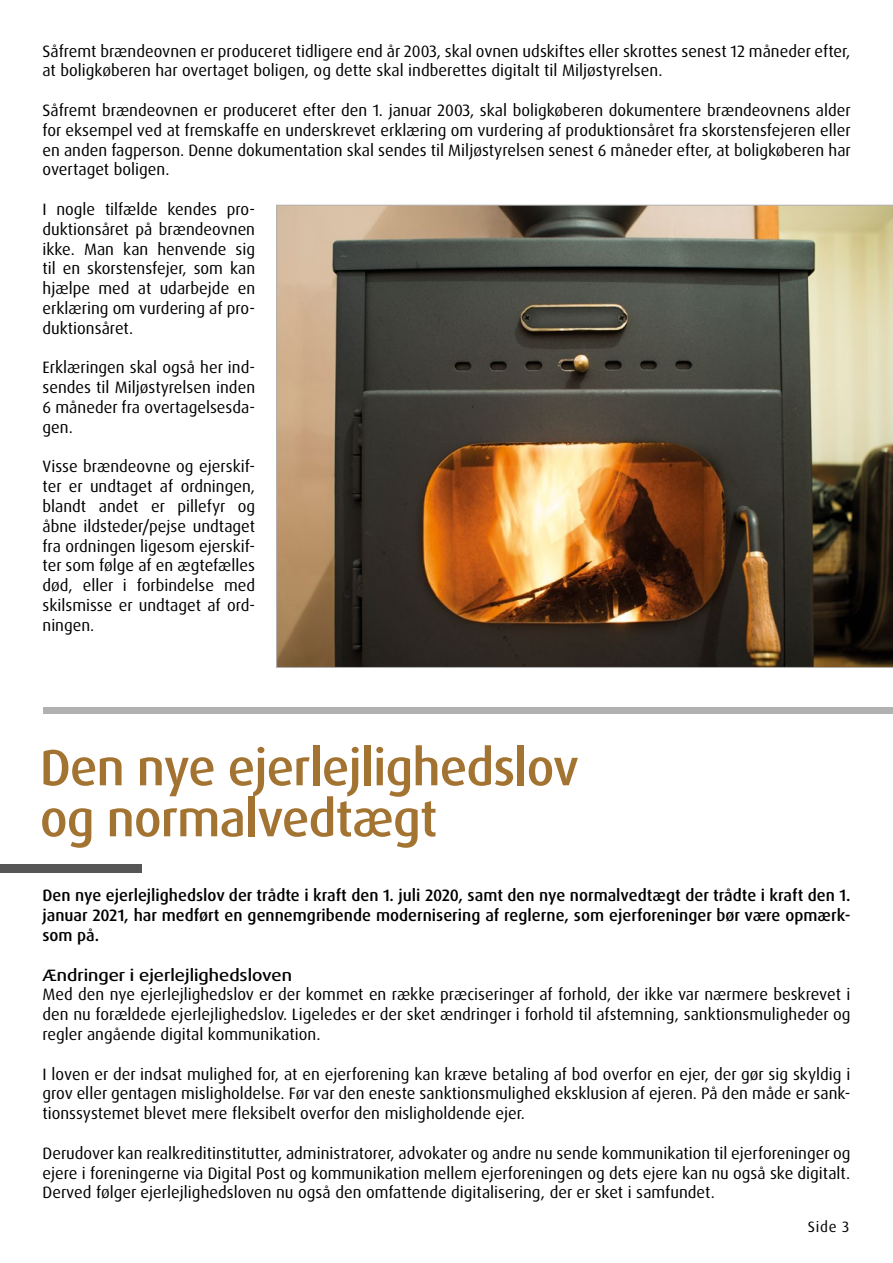
<style>
.page{position:relative;width:893px;height:1263px;background:#fff}
.page>*{position:absolute;margin:0;border:0;box-sizing:border-box;transform-origin:0 0}
.t1{font:500 51px/51px "Dax Pro";letter-spacing:-.02em;color:#a37332}
.t2{font:16.5px/19.8px "Dax Pro";color:#000;text-align:justify}
.t3{font:500 16.5px/19.8px "Dax Pro";color:#000;text-align:justify}
.t4{font:500 expanded 16.5px "Dax Pro";color:#000}
.t5{font:15px "Dax Pro";color:#000}
</style>
<div class="page">
<img style="left:276px;top:205px;width:617px;height:463px">
<div style="left:43px;top:707px;width:850px;height:6px;background:#b1b1b1"></div>
<div style="left:0;top:864px;width:142px;height:9px;background:#565656"></div>
<p class="t2" style="left:43px;top:41px;width:809px">Såfremt brændeovnen er produceret tidligere end år 2003, skal ovnen udskiftes eller skrottes senest 12 måneder efter, at boligkøberen har overtaget boligen, og dette skal indberettes digitalt til Miljøstyrelsen.</p>
<p class="t2" style="left:43px;top:100px;width:810px">Såfremt brændeovnen er produceret efter den 1. januar 2003, skal boligkøberen dokumentere brændeovnens alder for eksempel ved at fremskaffe en underskrevet erklæring om vurdering af produktionsåret fra skorstensfejeren eller en anden fagperson. Denne dokumentation skal sendes til Miljøstyrelsen senest 6 måneder efter, at boligkøberen har overtaget boligen.</p>
<p class="t2" style="left:43px;top:199px;width:214px">I nogle tilfælde kendes pro&shy;duktionsåret på brændeovnen ikke. Man kan henvende sig til en skorstensfejer, som kan hjælpe med at udarbejde en erklæring om vurdering af pro&shy;duktionsåret.</p>
<p class="t2" style="left:43px;top:358px;width:214px">Erklæringen skal også her ind&shy;sendes til Miljøstyrelsen inden 6 måneder fra overtagelsesda&shy;gen.</p>
<p class="t2" style="left:43px;top:457px;width:214px">Visse brændeovne og ejerskif&shy;ter er undtaget af ordningen, blandt andet er pillefyr og åbne ildsteder/pejse undtaget fra ordningen ligesom ejerskif&shy;ter som følge af en ægtefælles død, eller i forbindelse med skilsmisse er undtaget af ord&shy;ningen.</p>
<h1 class="t1" style="left:40px;top:742px;width:541px">Den nye ejerlejlighedslov og normalvedtægt</h1>
<p class="t3" style="left:43px;top:886px;width:809px">Den nye ejerlejlighedslov der trådte i kraft den 1. juli 2020, samt den nye normalvedtægt der trådte i kraft den 1. januar 2021, har medført en gennemgribende modernisering af reglerne, som ejerforeninger bør være opmærk&shy;som på.</p>
<p class="t4" style="left:43px;top:964px;width:251px">Ændringer i ejerlejlighedsloven</p>
<p class="t2" style="left:43px;top:985px;width:809px">Med den nye ejerlejlighedslov er der kommet en række præciseringer af forhold, der ikke var nærmere beskrevet i den nu forældede ejerlejlighedslov. Ligeledes er der sket ændringer i forhold til afstemning, sanktionsmuligheder og regler angående digital kommunikation.</p>
<p class="t2" style="left:43px;top:1064px;width:809px">I loven er der indsat mulighed for, at en ejerforening kan kræve betaling af bod overfor en ejer, der gør sig skyldig i grov eller gentagen misligholdelse. Før var den eneste sanktionsmulighed eksklusion af ejeren. På den måde er sank&shy;tionssystemet blevet mere fleksibelt overfor den misligholdende ejer.</p>
<p class="t2" style="left:43px;top:1143px;width:809px">Derudover kan realkreditinstitutter, administratorer, advokater og andre nu sende kommunikation til ejerforeninger og ejere i foreningerne via Digital Post og kommunikation mellem ejerforeningen og dets ejere kan nu også ske digitalt.<br>Derved følger ejerlejlighedsloven nu også den omfattende digitalisering, der er sket i samfundet.</p>
<p class="t5" style="left:808px;top:1217px;width:43px">Side 3</p>
</div>
